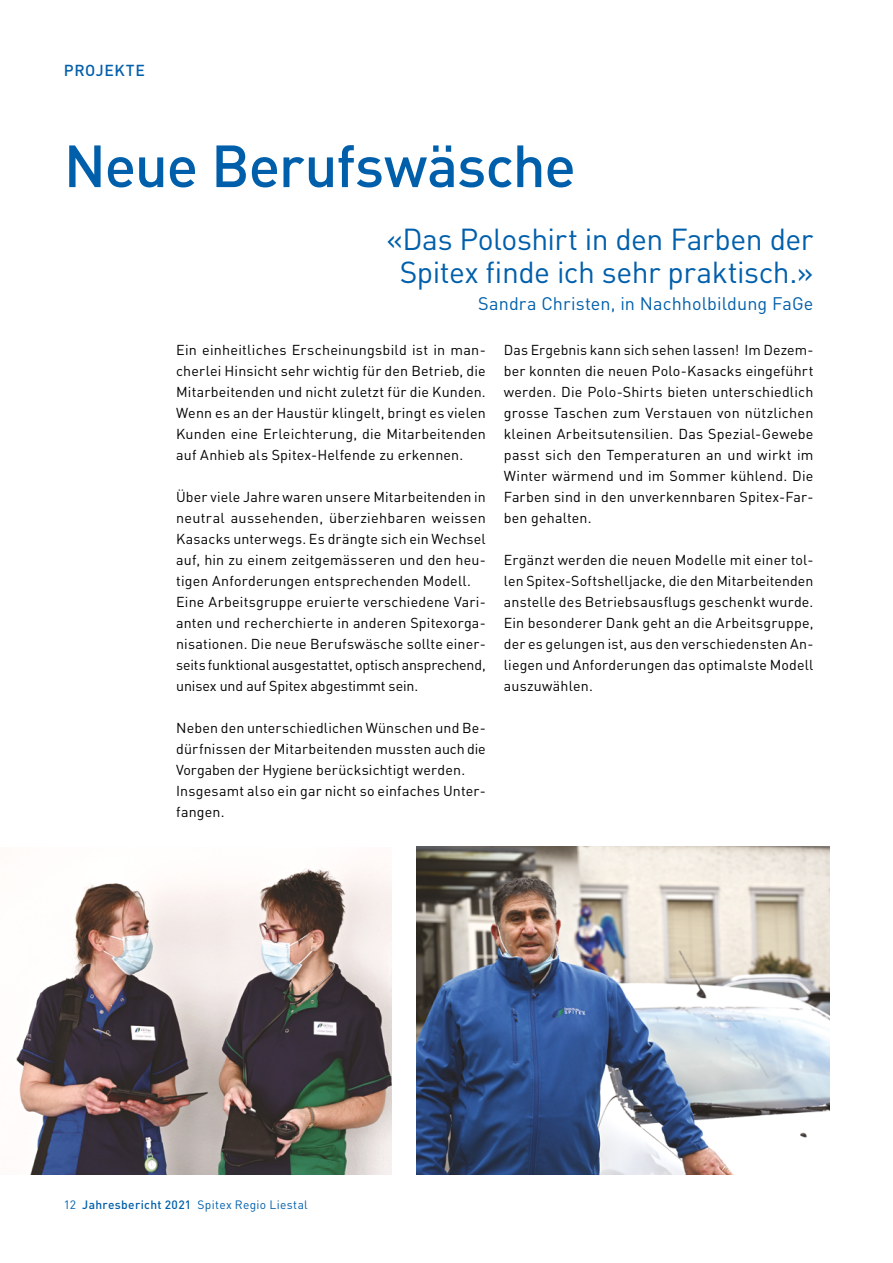
<style>
.page{position:relative;width:893px;height:1263px;background:#fff}
.page>*{position:absolute;margin:0;border:0;box-sizing:border-box;transform-origin:0 0}
.Haupttitel{font:500 58.5px "DIN Pro";letter-spacing:-.02em;color:#005fab}
.t1{font:30px/33px "DIN Pro";letter-spacing:-.015em;color:#005fab;text-align:center}
.t2{font:18px "DIN Pro";letter-spacing:.005em;color:#005fab}
.Kolumnentitel{font:500 15.75px "DIN Pro";letter-spacing:.035em;color:#005fab}
.Grundtext{font:14.25px/21px "DIN Pro";letter-spacing:.01em;color:#000;text-align:justify}
.t3{font:12px "DIN Pro";letter-spacing:.025em;color:#005fab}
.s1{font-weight:500}
</style>
<div class="page">
<img style="left:16px;top:867px;width:375px;height:307px">
<img style="left:417px;top:847px;width:412px;height:327px">
<p class="Kolumnentitel" style="left:64px;top:59px;width:82px">PROJEKTE</p>
<p class="Haupttitel" style="left:64px;top:126px;width:514px">Neue Berufswäsche</p>
<p class="t1" style="left:386px;top:222px;width:428px">«Das Poloshirt in den Farben der<br>Spitex finde ich sehr praktisch.»</p>
<p class="t2" style="left:478px;top:291px;width:337px">Sandra Christen, in Nachholbildung FaGe</p>
<p class="Grundtext" style="left:176px;top:339px;width:311px">Ein einheitliches Erscheinungsbild ist in man&shy;cherlei Hinsicht sehr wichtig für den Betrieb, die Mitarbeitenden und nicht zuletzt für die Kunden.<br>Wenn es an der Haustür klingelt, bringt es vielen Kunden eine Erleichterung, die Mitarbeitenden auf Anhieb als Spitex-Helfende zu erkennen.</p>
<p class="Grundtext" style="left:176px;top:486px;width:311px">Über viele Jahre waren unsere Mitarbeitenden in neutral aussehenden, überziehbaren weissen Kasacks unterwegs. Es drängte sich ein Wechsel auf, hin zu einem zeitgemässeren und den heu&shy;tigen Anforderungen entsprechenden Modell.</p>
<p class="Grundtext" style="left:176px;top:591px;width:311px">Eine Arbeitsgruppe eruierte verschiedene Vari&shy;anten und recherchierte in anderen Spitexorga&shy;nisationen. Die neue Berufswäsche sollte einer&shy;seits funktional ausgestattet, optisch ansprechend, unisex und auf Spitex abgestimmt sein.</p>
<p class="Grundtext" style="left:176px;top:717px;width:311px">Neben den unterschiedlichen Wünschen und Be&shy;dürfnissen der Mitarbeitenden mussten auch die Vorgaben der Hygiene berücksichtigt werden.</p>
<p class="Grundtext" style="left:176px;top:780px;width:311px">Insgesamt also ein gar nicht so einfaches Unter&shy;fangen.</p>
<p class="Grundtext" style="left:504px;top:339px;width:311px">Das Ergebnis kann sich sehen lassen! Im Dezem&shy;ber konnten die neuen Polo-Kasacks eingeführt werden. Die Polo-Shirts bieten unterschiedlich grosse Taschen zum Verstauen von nützlichen kleinen Arbeitsutensilien. Das Spezial-Gewebe passt sich den Temperaturen an und wirkt im Winter wärmend und im Sommer kühlend. Die Farben sind in den unverkennbaren Spitex-Far&shy;ben gehalten.</p>
<p class="Grundtext" style="left:504px;top:549px;width:311px">Ergänzt werden die neuen Modelle mit einer tol&shy;len Spitex-Softshelljacke, die den Mitarbeitenden anstelle des Betriebsausflugs geschenkt wurde.</p>
<p class="Grundtext" style="left:504px;top:612px;width:311px">Ein besonderer Dank geht an die Arbeitsgruppe, der es gelungen ist, aus den verschiedensten An&shy;liegen und Anforderungen das optimalste Modell auszuwählen.</p>
<p class="t3" style="left:64px;top:1196px;width:246px">12 <span class="s1">Jahresbericht 2021</span> Spitex Regio Liestal</p>
</div>
